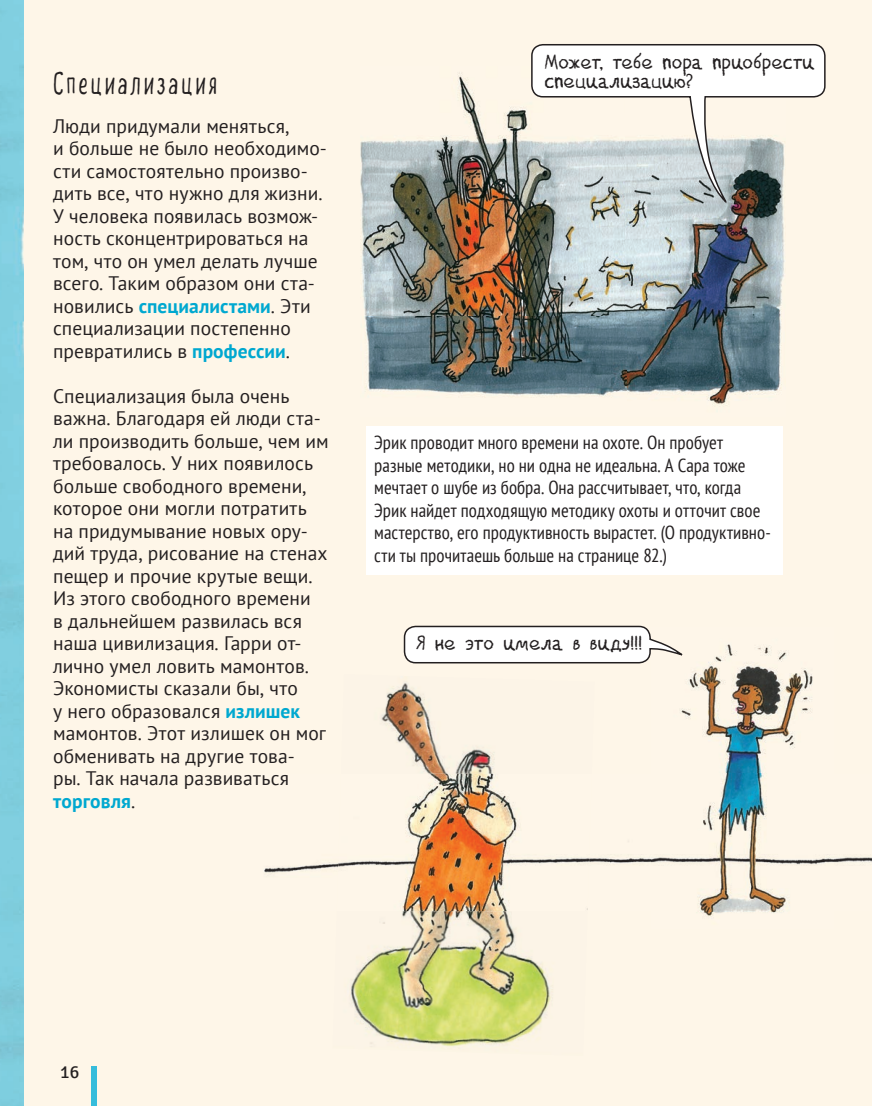
<style>
.page{position:relative;width:872px;height:1106px;background:#fef6e8}
.page>*{position:absolute;margin:0;border:0;box-sizing:border-box;transform-origin:0 0}
.t1{font:33px "TT Compotes Citro";letter-spacing:.1em;color:#231f20}
.t2{font:21px/19.5px "NK Postman";letter-spacing:.03em;color:#231f20}
.t3{font:19.5px/22.5px "PT Sans";letter-spacing:.005em;color:#231f20}
.t4{font:condensed 18.75px/22.5px "PT Sans";letter-spacing:.005em;color:#231f20}
.t5{font:18px "Signika";color:#231f20}
.s1{font-weight:700;color:#00a8d0}
</style>
<div class="page">
<div style="left:0;top:0;width:24px;height:1106px;background:#81cfe0"></div>
<div style="left:92px;top:1066px;width:5px;height:40px;background:#36bcdb"></div>
<img style="left:264px;top:862px;width:68px;height:11px">
<img style="left:594px;top:858px;width:57px;height:5px">
<img style="left:834px;top:856px;width:38px;height:7px">
<img style="left:651px;top:644px;width:183px;height:272px">
<img style="left:360px;top:73px;width:425px;height:331px">
<img style="left:332px;top:682px;width:262px;height:365px">
<img style="left:337px;top:773px;width:255px;height:138px">
<svg style="left:530px;top:44px;width:296px;height:161px"></svg>
<svg style="left:403px;top:625px;width:280px;height:39px"></svg>
<div style="left:366px;top:426px;width:416px;height:148px;background:#fff"></div>
<h1 class="t1" style="left:53px;top:63px;width:165px">Специализация</h1>
<p class="t3" style="left:53px;top:114px;width:275px">Люди придумали меняться,<br>и больше не было необходимо&shy;сти самостоятельно произво&shy;дить все, что нужно для жизни.<br>У человека появилась возмож&shy;ность сконцентрироваться на том, что он умел делать лучше всего. Таким образом они ста&shy;новились <span class="s1">специалистами</span>. Эти специализации постепенно превратились в <span class="s1">профессии</span>.</p>
<p class="t3" style="left:53px;top:384px;width:277px">Специализация была очень важна. Благодаря ей люди ста&shy;ли производить больше, чем им требовалось. У них появилось больше свободного времени, которое они могли потратить на придумывание новых ору&shy;дий труда, рисование на стенах пещер и прочие крутые вещи.<br>Из этого свободного времени<br>в дальнейшем развилась вся наша цивилизация. Гарри от&shy;лично умел ловить мамонтов.<br>Экономисты сказали бы, что<br>у него образовался <span class="s1">излишек </span>мамонтов. Этот излишек он мог обменивать на другие това-<br>ры. Так начала развиваться <span class="s1">торговля</span>.</p>
<p class="t2" style="left:545px;top:53px;width:270px">Может, тебе пора приобрести специализацию?</p>
<p class="t4" style="left:374px;top:431px;width:398px">Эрик проводит много времени на охоте. Он пробует разные методики, но ни одна не идеальна. А Сара тоже мечтает о шубе из бобра. Она рассчитывает, что, когда Эрик найдет подходящую методику охоты и отточит свое мастерство, его продуктивность вырастет. (О продуктивно&shy;сти ты прочитаешь больше на странице 82.)</p>
<p class="t2" style="left:416px;top:635px;width:227px">Я не это имела в виду!!!</p>
<p class="t5" style="left:60px;top:1062px;width:21px">16</p>
</div>
